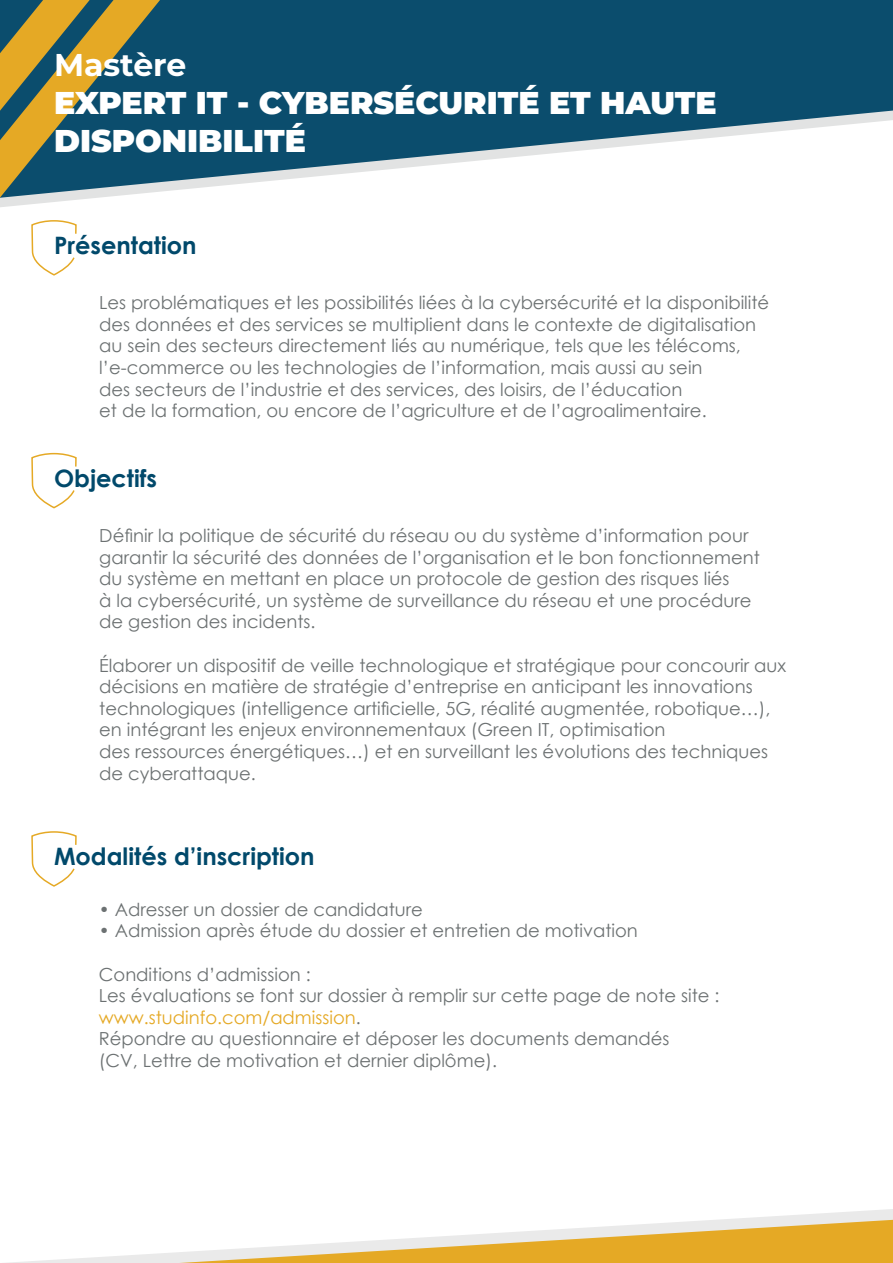
<style>
.page{position:relative;width:893px;height:1263px;background:#fff}
.page>*{position:absolute;margin:0;border:0;box-sizing:border-box;transform-origin:0 0}
.t1{font:900 31.5px/37.8px "Montserrat";color:#fff}
.t2{font:700 31.5px "Montserrat";color:#fff}
.t3{font:700 24px "Century Gothic";color:#01496b}
.t4{font:18px/21.6px "Century Gothic";color:#6c7172}
.t5{font:18px "Century Gothic";color:#e5a925}
.s1{color:#6c7172}
</style>
<div class="page">
<svg style="left:160px;top:0;width:733px;height:192px;fill:#0b4d6d"></svg>
<svg style="left:0;top:0;width:160px;height:198px;background:#647557"></svg>
<svg style="left:8px;top:1209px;width:885px;height:54px"></svg>
<svg style="left:179px;top:1220px;width:714px;height:43px"></svg>
<svg style="left:31px;top:220px;width:46px;height:56px"></svg>
<svg style="left:31px;top:452px;width:46px;height:57px"></svg>
<svg style="left:31px;top:831px;width:46px;height:56px"></svg>
<p class="t2" style="left:54px;top:44px;width:134px">Mastère</p>
<p class="t1" style="left:54px;top:83px;width:664px">EXPERT IT - CYBERSÉCURITÉ ET HAUTE<br>DISPONIBILITÉ</p>
<p class="t3" style="left:54px;top:227px;width:144px">Présentation</p>
<p class="t4" style="left:99px;top:292px;width:671px">Les problématiques et les possibilités liées à la cybersécurité et la disponibilité des données et des services se multiplient dans le contexte de digitalisation</p>
<p class="t4" style="left:99px;top:335px;width:643px">au sein des secteurs directement liés au numérique, tels que les télécoms,</p>
<p class="t4" style="left:99px;top:356px;width:605px">l’e-commerce ou les technologies de l’information, mais aussi au sein</p>
<p class="t4" style="left:99px;top:378px;width:585px">des secteurs de l’industrie et des services, des loisirs, de l’éducation</p>
<p class="t4" style="left:99px;top:400px;width:609px">et de la formation, ou encore de l’agriculture et de l’agroalimentaire.</p>
<p class="t3" style="left:54px;top:460px;width:105px">Objectifs</p>
<p class="t4" style="left:99px;top:524px;width:662px">Définir la politique de sécurité du réseau ou du système d’information pour garantir la sécurité des données de l’organisation et le bon fonctionnement</p>
<p class="t4" style="left:99px;top:568px;width:632px">du système en mettant en place un protocole de gestion des risques liés</p>
<p class="t4" style="left:99px;top:589px;width:654px">à la cybersécurité, un système de surveillance du réseau et une procédure</p>
<p class="t4" style="left:99px;top:611px;width:218px">de gestion des incidents.</p>
<p class="t4" style="left:99px;top:654px;width:688px">Élaborer un dispositif de veille technologique et stratégique pour concourir aux décisions en matière de stratégie d’entreprise en anticipant les innovations technologiques (intelligence artificielle, 5G, réalité augmentée, robotique…), en intégrant les enjeux environnementaux (Green IT, optimisation</p>
<p class="t4" style="left:99px;top:740px;width:670px">des ressources énergétiques…) et en surveillant les évolutions des techniques</p>
<p class="t4" style="left:99px;top:762px;width:158px">de cyberattaque.</p>
<p class="t3" style="left:54px;top:838px;width:262px">Modalités d’inscription</p>
<p class="t4" style="left:99px;top:898px;width:326px">• Adresser un dossier de candidature</p>
<p class="t4" style="left:99px;top:920px;width:541px">• Admission après étude du dossier et entretien de motivation</p>
<p class="t4" style="left:99px;top:963px;width:213px">Conditions d’admission :</p>
<p class="t4" style="left:99px;top:984px;width:622px">Les évaluations se font sur dossier à remplir sur cette page de note site :</p>
<p class="t5" style="left:99px;top:1005px;width:263px">www.studinfo.com/admission<span class="s1">.</span></p>
<p class="t4" style="left:99px;top:1028px;width:572px">Répondre au questionnaire et déposer les documents demandés</p>
<p class="t4" style="left:99px;top:1049px;width:400px">(CV, Lettre de motivation et dernier diplôme).</p>
</div>
